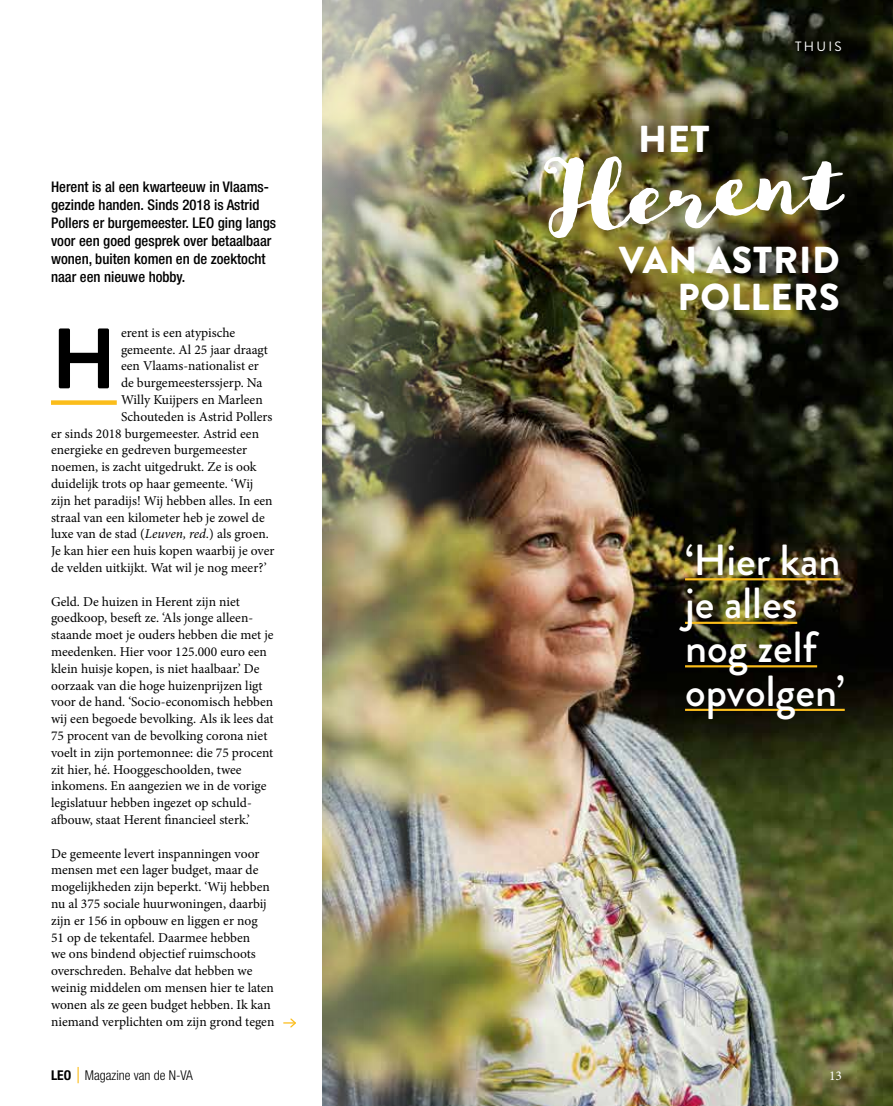
<style>
.page{position:relative;width:893px;height:1106px;background:#fff}
.page>*{position:absolute;margin:0;border:0;box-sizing:border-box;transform-origin:0 0}
.t1{font:700 85.5px "Brandon Grotesque";color:#000}
.t2{font:500 43.5px/43.5px "Brandon Grotesque";color:#fff}
.t3{font:900 37.5px/37.5px "Brandon Grotesque";letter-spacing:.02em;color:#fff;text-align:right}
.t4{font:500 condensed 14.7px/18px "Helvetica Neue";color:#000}
.t5{font:13.5px/16.8px "Minion Pro";color:#000}
.t6{font:300 condensed 13.5px "Helvetica Neue";color:#000}
.t7{font:13.5px "Brandon Grotesque";letter-spacing:.17em;color:#fff}
.t8{font:13.5px "Minion Pro";color:#fff}
.s1{font-style:italic}
.s2{font-weight:700}
</style>
<div class="page">
<img style="left:507px;top:238px;width:386px;height:868px">
<img style="left:507px;top:0;width:215px;height:392px">
<img style="left:322px;top:0;width:185px;height:1106px">
<svg style="left:283px;top:1018px;width:13px;height:9px"></svg>
<hr style="left:685px;top:578px;width:156px;height:2px;background:#fbbd1b">
<hr style="left:685px;top:621px;width:112px;height:3px;background:#fbbd1b">
<hr style="left:685px;top:665px;width:132px;height:2px;background:#fbbd1b">
<hr style="left:685px;top:708px;width:160px;height:3px;background:#fbbd1b">
<div style="left:51px;top:400px;width:66px;height:5px;background:#fbbd1b"></div>
<img style="left:544px;top:0;width:349px;height:238px">
<svg style="left:78px;top:1067px;width:1px;height:16px"></svg>
<div style="left:788px;top:33px;width:61px;height:26px;background:#000;opacity:.25"></div>
<p class="t4" style="left:51px;top:178px;width:227px">Herent is al een kwarteeuw in Vlaams&shy;gezinde handen. Sinds 2018 is Astrid Pollers er burgemeester. LEO ging langs voor een goed gesprek over betaalbaar wonen, buiten komen en de zoektocht naar een nieuwe hobby.</p>
<p class="t5" style="left:121px;top:324px;width:116px">erent is een atypische</p>
<p class="t5" style="left:121px;top:341px;width:148px">gemeente. Al 25 jaar draagt</p>
<p class="t5" style="left:121px;top:358px;width:139px">een Vlaams-nationalist er</p>
<p class="t5" style="left:121px;top:374px;width:143px">de burgemeesterssjerp. Na</p>
<p class="t5" style="left:121px;top:391px;width:143px">Willy Kuijpers en Marleen</p>
<p class="t5" style="left:121px;top:408px;width:153px">Schouteden is Astrid Pollers</p>
<p class="t5" style="left:51px;top:425px;width:210px">er sinds 2018 burgemeester. Astrid een</p>
<p class="t5" style="left:51px;top:442px;width:198px">energieke en gedreven burgemeester</p>
<p class="t5" style="left:51px;top:458px;width:207px">noemen, is zacht uitgedrukt. Ze is ook</p>
<p class="t5" style="left:51px;top:475px;width:204px">duidelijk trots op haar gemeente. ‘Wij</p>
<p class="t5" style="left:51px;top:492px;width:223px">zijn het paradijs! Wij hebben alles. In een</p>
<p class="t5" style="left:51px;top:509px;width:215px">straal van een kilometer heb je zowel de</p>
<p class="t5" style="left:51px;top:526px;width:219px">luxe van de stad (<span class="s1">Leuven, red.</span>) als groen.</p>
<p class="t5" style="left:51px;top:542px;width:225px">Je kan hier een huis kopen waarbij je over</p>
<p class="t5" style="left:51px;top:559px;width:217px">de velden uitkijkt. Wat wil je nog meer?’</p>
<p class="t5" style="left:51px;top:593px;width:224px">Geld. De huizen in Herent zijn niet goedkoop, beseft ze. ‘Als jonge alleen&shy;staande moet je ouders hebben die met je meedenken. Hier voor 125.000 euro een klein huisje kopen, is niet haalbaar.’ De oorzaak van die hoge huizenprijzen ligt voor de hand. ‘Socio-economisch hebben wij een begoede bevolking. Als ik lees dat 75 procent van de bevolking corona niet voelt in zijn portemonnee: die 75 procent zit hier, hé. Hooggeschoolden, twee inkomens. En aangezien we in de vorige legislatuur hebben ingezet op schuld&shy;afbouw, staat Herent financieel sterk.’</p>
<p class="t5" style="left:51px;top:845px;width:225px">De gemeente levert inspanningen voor mensen met een lager budget, maar de mogelijkheden zijn beperkt. ‘Wij hebben nu al 375 sociale huurwoningen, daarbij zijn er 156 in opbouw en liggen er nog<br>51 op de tekentafel. Daarmee hebben<br>we ons bindend objectief ruimschoots overschreden. Behalve dat hebben we weinig middelen om mensen hier te laten wonen als ze geen budget hebben. Ik kan niemand verplichten om zijn grond tegen</p>
<h1 class="t1" style="left:51px;top:299px;width:67px">H</h1>
<p class="t6" style="left:51px;top:1067px;width:143px"><span class="s2">LEO</span> Magazine van de N-VA</p>
<h3 class="t3" style="left:638px;top:121px;width:73px">HET</h3>
<p class="t7" style="left:795px;top:37px;width:48px">THUIS</p>
<h3 class="t3" style="left:619px;top:241px;width:222px">VAN ASTRID<br>POLLERS</h3>
<h2 class="t2" style="left:685px;top:539px;width:161px">‘Hier kan je alles nog zelf opvolgen’</h2>
<p class="t8" style="left:829px;top:1067px;width:14px">13</p>
</div>
